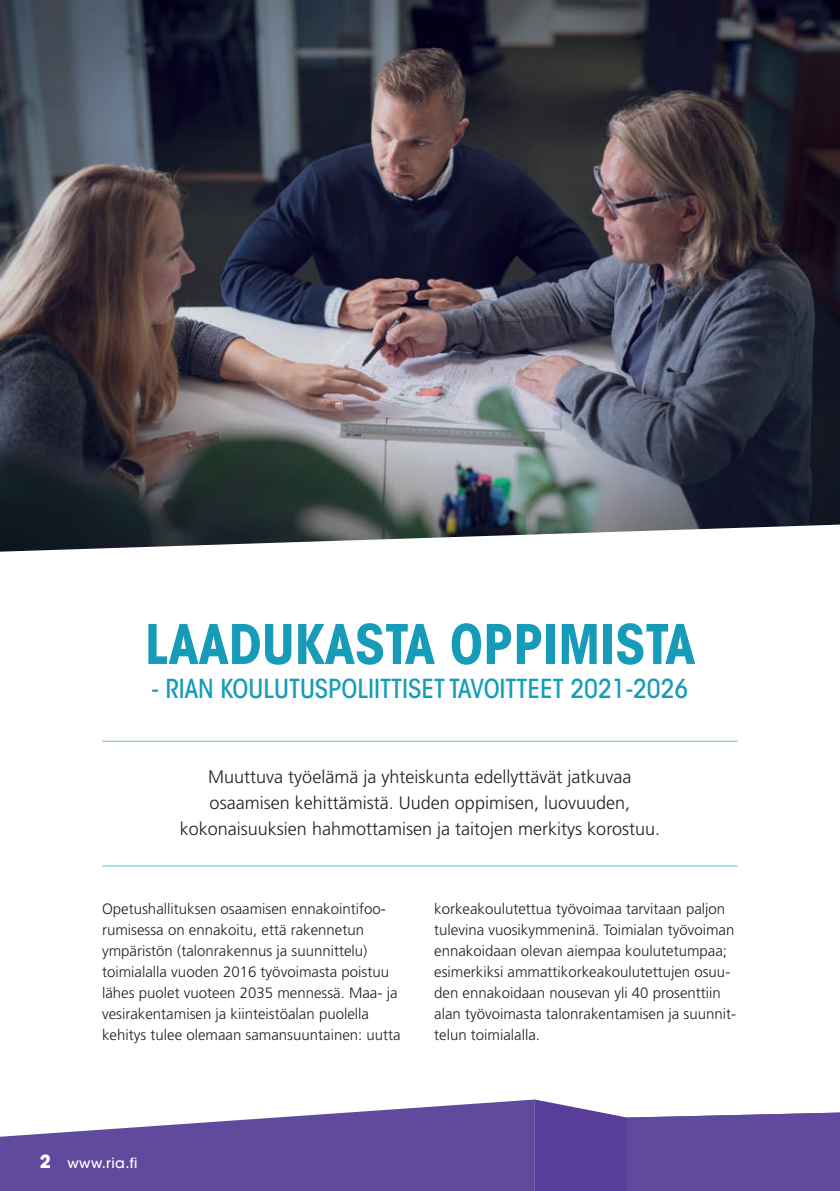
<style>
.page{position:relative;width:840px;height:1191px;background:#fff}
.page>*{position:absolute;margin:0;border:0;box-sizing:border-box;transform-origin:0 0}
.t1{font:700 condensed 54px "ITC Avant Garde Std";color:#169cb8}
.t2{font:500 condensed 26px "ITC Avant Garde Std";color:#169cb8}
.t3{font:300 18px "Frutiger LT Std";color:#231f20}
.leipis{font:300 15px/21px "Frutiger LT Std";color:#231f20}
.t4{font:500 14px "ITC Avant Garde Std";letter-spacing:.03em;color:#fff}
.s1{font-weight:700;font-size:18px}
</style>
<div class="page">
<svg style="left:0;top:1099px;width:534px;height:92px;fill:#5f4a9e"></svg>
<svg style="left:534px;top:1099px;width:305px;height:92px;background:#7562ab"></svg>
<img style="left:0;top:0;width:839px;height:551px">
<hr style="left:102px;top:740px;width:635px;height:1px;background:#57c6d4">
<hr style="left:102px;top:865px;width:635px;height:1px;background:#57c6d4">
<p class="t1" style="left:144px;top:610px;width:552px">LAADUKASTA OPPIMISTA</p>
<p class="t2" style="left:151px;top:672px;width:538px">- RIAN KOULUTUSPOLIITTISET TAVOITTEET 2021-2026</p>
<p class="t3" style="left:208px;top:766px;width:424px">Muuttuva työelämä ja yhteiskunta edellyttävät jatkuvaa</p>
<p class="t3" style="left:209px;top:792px;width:422px">osaamisen kehittämistä. Uuden oppimisen, luovuuden,</p>
<p class="t3" style="left:180px;top:818px;width:481px">kokonaisuuksien hahmottamisen ja taitojen merkitys korostuu.</p>
<p class="leipis" style="left:102px;top:899px;width:300px">Opetushallituksen osaamisen ennakointifoo&shy;rumisessa on ennakoitu, että rakennetun ympäristön (talonrakennus ja suunnittelu) toimialalla vuoden 2016 työvoimasta poistuu lähes puolet vuoteen 2035 mennessä. Maa- ja vesirakentamisen ja kiinteistöalan puolella kehitys tulee olemaan samansuuntainen: uutta</p>
<p class="leipis" style="left:434px;top:899px;width:303px">korkeakoulutettua työvoimaa tarvitaan paljon tulevina vuosikymmeninä. Toimialan työvoiman ennakoidaan olevan aiempaa koulutetumpaa; esimerkiksi ammattikorkeakoulutettujen osuu&shy;den ennakoidaan nousevan yli 40 prosenttiin alan työvoimasta talonrakentamisen ja suunnit&shy;telun toimialalla.</p>
<p class="t4" style="left:40px;top:1154px;width:99px"><span class="s1">2</span> www.ria.fi</p>
</div>
